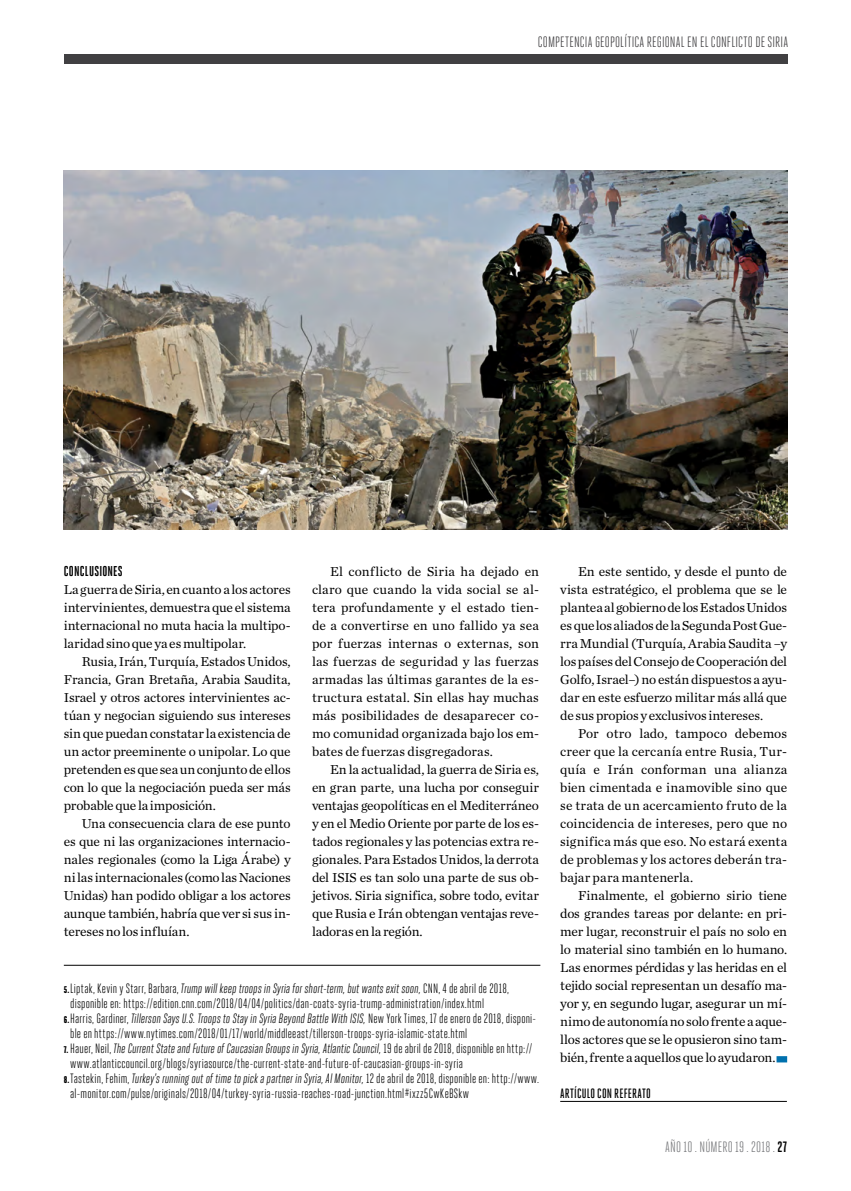
<style>
.page{position:relative;width:851px;height:1191px;background:#fff}
.page>*{position:absolute;margin:0;border:0;box-sizing:border-box;transform-origin:0 0}
.t1{font:15px "Heroic Condensed";letter-spacing:.01em;color:#414042}
.t2{font:15px "Heroic Condensed";letter-spacing:.015em;color:#77787b}
.t3{font:700 14.25px "Heroic Condensed";color:#000}
.t4{font:13.5px/18px "Chronicle Text G1";letter-spacing:-.01em;color:#000;text-align:justify}
.t5{font:italic 13.5px "Heroic Condensed";letter-spacing:.005em;color:#000}
.t6{font:13.5px "Heroic Condensed";letter-spacing:.015em;color:#000}
.t7{font:500 13.5px "Heroic Condensed";letter-spacing:.02em;color:#000}
.s1{font-weight:900;font-style:normal;font-size:9.75px}
.s2{font-style:normal}
.s3{font-weight:700;color:#000}
</style>
<div class="page">
<div style="left:64px;top:54px;width:723px;height:9px;background:#414042"></div>
<hr style="left:560px;top:1101px;width:226px;height:1px;background:#000">
<img style="left:64px;top:171px;width:723px;height:358px">
<hr style="left:64px;top:965px;width:476px;height:1px;background:#000">
<div style="left:776px;top:1056px;width:11px;height:6px;background:#0071ae"></div>
<p class="t1" style="left:537px;top:33px;width:252px">COMPETENCIA GEOPOLÍTICA REGIONAL EN EL CONFLICTO DE SIRIA</p>
<p class="t3" style="left:64px;top:563px;width:11px">CONCLUSIONES</p>
<p class="t4" style="left:64px;top:580px;width:228px">La guerra de Siria, en cuanto a los actores intervinientes, demuestra que el sistema internacional no muta hacia la multipo&shy;laridad sino que ya es multipolar.</p>
<p class="t4" style="left:64px;top:652px;width:228px;text-indent:18px">Rusia, Irán, Turquía, Estados Unidos, Francia, Gran Bretaña, Arabia Saudita, Israel y otros actores intervinientes ac&shy;túan y negocian siguiendo sus intereses sin que puedan constatar la existencia de un actor preeminente o unipolar. Lo que pretenden es que sea un conjunto de ellos con lo que la negociación pueda ser más probable que la imposición.</p>
<p class="t4" style="left:64px;top:814px;width:228px;text-indent:18px">Una consecuencia clara de ese punto es que ni las organizaciones internacio&shy;nales regionales (como la Liga Árabe) y ni las internacionales (como las Naciones Unidas) han podido obligar a los actores aunque también, habría que ver si sus in&shy;tereses no los influían.</p>
<p class="t4" style="left:312px;top:562px;width:228px;text-indent:18px">El conflicto de Siria ha dejado en claro que cuando la vida social se al&shy;tera profundamente y el estado tien&shy;de a convertirse en uno fallido ya sea por fuerzas internas o externas, son las fuerzas de seguridad y las fuerzas armadas las últimas garantes de la es&shy;tructura estatal. Sin ellas hay muchas más posibilidades de desaparecer co&shy;mo comunidad organizada bajo los em&shy;bates de fuerzas disgregadoras.</p>
<p class="t4" style="left:312px;top:760px;width:228px;text-indent:18px">En la actualidad, la guerra de Siria es, en gran parte, una lucha por conseguir ventajas geopolíticas en el Mediterráneo y en el Medio Oriente por parte de los es&shy;tados regionales y las potencias extra re&shy;gionales. Para Estados Unidos, la derrota del ISIS es tan solo una parte de sus ob&shy;jetivos. Siria significa, sobre todo, evitar que Rusia e Irán obtengan ventajas reve&shy;ladoras en la región.</p>
<p class="t5" style="left:64px;top:980px;width:446px"><span class="s1">5.</span> <span class="s2">L iptak, Kevin y Starr, Barbara,</span> Trump will keep troops in Syria for short-term, but wants exit soon, <span class="s2">CNN, 4 de abril de 2018,</span></p>
<p class="t6" style="left:70px;top:995px;width:415px">disponible en: https://edition.cnn.com/2018/04/04/politics/dan-coats-syria-trump-administration/index.html</p>
<p class="t5" style="left:64px;top:1010px;width:473px"><span class="s1">6.</span><span class="s2">Harris, Gardiner,</span> Tillerson Says U.S. Troops to Stay in Syria Beyond Battle With ISIS, <span class="s2">New York Times, 17 de enero de 2018, disponi-</span></p>
<p class="t6" style="left:70px;top:1025px;width:398px">ble en https://www.nytimes.com/2018/01/17/world/middleeast/tillerson-troops-syria-islamic-state.html</p>
<p class="t5" style="left:64px;top:1040px;width:470px"><span class="s1">7.</span> <span class="s2">Hauer, Neil,</span> The Current State and Future of Caucasian Groups in Syria, Atlantic Council, <span class="s2">19 de abril de 2018, disponible en http://</span></p>
<p class="t6" style="left:70px;top:1055px;width:394px">www.atlanticcouncil.org/blogs/syriasource/the-current-state-and-future-of-caucasian-groups-in-syria</p>
<p class="t5" style="left:64px;top:1070px;width:476px"><span class="s1">8.</span><span class="s2">Tastekin, Fehim,</span> Turkey’s running out of time to pick a partner in Syria, Al Monitor, <span class="s2">12 de abril de 2018, disponible en: http://www.</span></p>
<p class="t6" style="left:70px;top:1085px;width:400px">al-monitor.com/pulse/originals/2018/04/turkey-syria-russia-reaches-road-junction.html#ixzz5CwKeBSkw</p>
<p class="t4" style="left:560px;top:562px;width:228px;text-indent:18px">En este sentido, y desde el punto de vista estratégico, el problema que se le plantea al gobierno de los Estados Unidos es que los aliados de la Segunda Post Gue&shy;rra Mundial (Turquía, Arabia Saudita –y los países del Consejo de Cooperación del Golfo, Israel–) no están dispuestos a ayu&shy;dar en este esfuerzo militar más allá que de sus propios y exclusivos intereses.</p>
<p class="t4" style="left:560px;top:724px;width:228px;text-indent:18px">Por otro lado, tampoco debemos creer que la cercanía entre Rusia, Tur&shy;quía e Irán conforman una alianza bien cimentada e inamovible sino que se trata de un acercamiento fruto de la coincidencia de intereses, pero que no significa más que eso. No estará exenta de problemas y los actores deberán tra&shy;bajar para mantenerla.</p>
<p class="t4" style="left:560px;top:886px;width:228px;text-indent:18px">Finalmente, el gobierno sirio tiene dos grandes tareas por delante: en pri&shy;mer lugar, reconstruir el país no solo en lo material sino también en lo humano.<br>Las enormes pérdidas y las heridas en el tejido social representan un desafío ma&shy;yor y, en segundo lugar, asegurar un mí&shy;nimo de autonomía no solo frente a aque&shy;llos actores que se le opusieron sino tam&shy;bién, frente a aquellos que lo ayudaron.</p>
<p class="t7" style="left:560px;top:1086px;width:92px">ARTÍCULO CON REFERATO</p>
<p class="t2" style="left:665px;top:1139px;width:123px">AÑO 10 . NÚMERO 19 . 2018 . <span class="s3">27</span></p>
</div>
